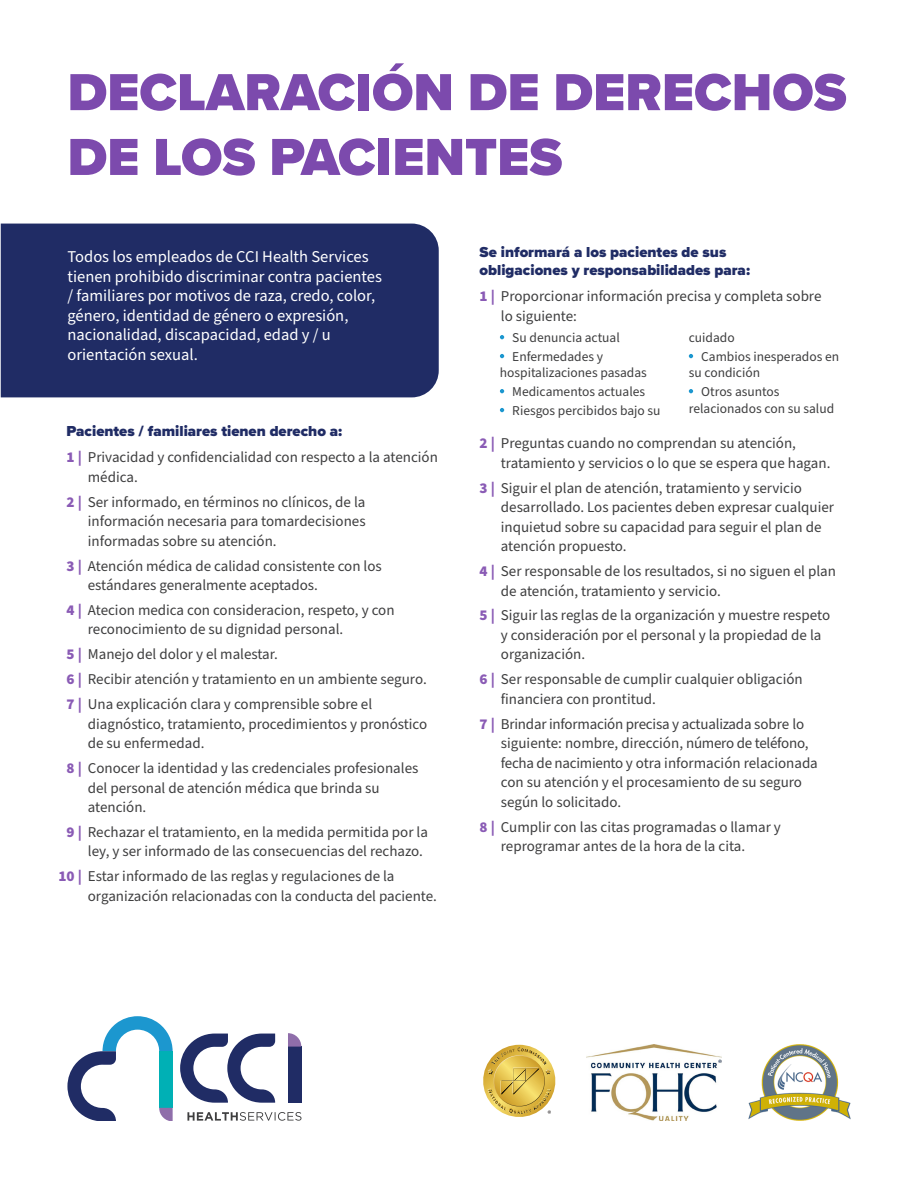
<style>
.page{position:relative;width:918px;height:1188px;background:#fff}
.page>*{position:absolute;margin:0;border:0;box-sizing:border-box;transform-origin:0 0}
.t1{font:900 54px/64.8px "Proxima Nova";color:#7c4aad}
.Body{font:16.5px/19.5px "Source Sans Pro";color:#fff}
.Body-2{font:15px/19.5px "Source Sans Pro";color:#3e3e3f}
.t2{font:900 15px/18px "Proxima Nova";color:#202c65}
.Small_Bullet{font:13.5px/16.2px "Source Sans Pro";color:#3e3e3f}
.s1{font-weight:900;color:#8a5bb5}
</style>
<div class="page">
<div style="left:1px;top:224px;width:438px;height:173px;background:#202c65"></div>
<svg style="left:500px;top:335px;width:4px;height:4px"></svg>
<svg style="left:500px;top:354px;width:4px;height:4px"></svg>
<svg style="left:500px;top:389px;width:4px;height:4px"></svg>
<svg style="left:500px;top:408px;width:4px;height:4px"></svg>
<svg style="left:689px;top:354px;width:4px;height:4px"></svg>
<svg style="left:689px;top:389px;width:4px;height:4px"></svg>
<svg style="left:68px;top:1016px;width:105px;height:104px"></svg>
<svg style="left:180px;top:1034px;width:95px;height:69px"></svg>
<svg style="left:187px;top:1112px;width:115px;height:8px"></svg>
<div style="left:288px;top:1047px;width:13px;height:56px;background:#202c65"></div>
<svg style="left:288px;top:1033px;width:13px;height:14px"></svg>
<img style="left:586px;top:1045px;width:136px;height:75px">
<img style="left:749px;top:1045px;width:101px;height:75px">
<svg style="left:483px;top:1045px;width:73px;height:72px"></svg>
<p class="t1" style="left:68px;top:59px;width:781px">DECLARACIÓN DE DERECHOS<br>DE LOS PACIENTES</p>
<p class="Body" style="left:68px;top:247px;width:316px">Todos los empleados de CCI Health Services tienen prohibido discriminar contra pacientes / familiares por motivos de raza, credo, color, género, identidad de género o expresión, nacionalidad, discapacidad, edad y / u orientación sexual.</p>
<p class="t2" style="left:67px;top:422px;width:277px">Pacientes / familiares tienen derecho a:</p>
<p class="Body-2" style="left:88px;top:448px;width:352px;text-indent:-21px"><span class="s1">1 |</span> Privacidad y confidencialidad con respecto a la atención médica.</p>
<p class="Body-2" style="left:88px;top:492px;width:279px;text-align:justify;text-indent:-21px"><span class="s1">2 |</span> Ser informado, en términos no clínicos, de la información necesaria para tomardecisiones informadas sobre su atención.</p>
<p class="Body-2" style="left:88px;top:556px;width:296px;text-indent:-21px"><span class="s1">3 |</span> Atención médica de calidad consistente con los estándares generalmente aceptados.</p>
<p class="Body-2" style="left:88px;top:601px;width:308px;text-indent:-21px"><span class="s1">4 |</span> Atecion medica con consideracion, respeto, y con reconocimiento de su dignidad personal.</p>
<p class="Body-2" style="left:67px;top:645px;width:213px"><span class="s1">5 |</span> Manejo del dolor y el malestar.</p>
<p class="Body-2" style="left:67px;top:670px;width:362px"><span class="s1">6 |</span> Recibir atención y tratamiento en un ambiente seguro.</p>
<p class="Body-2" style="left:88px;top:695px;width:341px;text-indent:-21px"><span class="s1">7 |</span> Una explicación clara y comprensible sobre el diagnóstico, tratamiento, procedimientos y pronóstico de su enfermedad.</p>
<p class="Body-2" style="left:88px;top:759px;width:332px;text-indent:-21px"><span class="s1">8 |</span> Conocer la identidad y las credenciales profesionales del personal de atención médica que brinda su atención.</p>
<p class="Body-2" style="left:88px;top:823px;width:342px;text-indent:-21px"><span class="s1">9 |</span> Rechazar el tratamiento, en la medida permitida por la ley, y ser informado de las consecuencias del rechazo.</p>
<p class="Body-2" style="left:88px;top:867px;width:351px;text-indent:-29px"><span class="s1">10 |</span> Estar informado de las reglas y regulaciones de la organización relacionadas con la conducta del paciente.</p>
<p class="t2" style="left:480px;top:243px;width:272px">Se informará a los pacientes de sus obligaciones y responsabilidades para:</p>
<p class="Body-2" style="left:501px;top:287px;width:322px;text-indent:-21px"><span class="s1">1 |</span> Proporcionar información precisa y completa sobre lo siguiente:</p>
<p class="Small_Bullet" style="left:512px;top:330px;width:109px">Su denuncia actual</p>
<p class="Small_Bullet" style="left:500px;top:349px;width:149px;text-indent:12px">Enfermedades y hospitalizaciones pasadas</p>
<p class="Small_Bullet" style="left:512px;top:384px;width:134px">Medicamentos actuales</p>
<p class="Small_Bullet" style="left:512px;top:403px;width:150px">Riesgos percibidos bajo su</p>
<p class="Small_Bullet" style="left:689px;top:330px;width:47px">cuidado</p>
<p class="Small_Bullet" style="left:689px;top:349px;width:152px;text-indent:12px">Cambios inesperados en su condición</p>
<p class="Small_Bullet" style="left:689px;top:384px;width:147px;text-indent:12px">Otros asuntos relacionados con su salud</p>
<p class="Body-2" style="left:501px;top:434px;width:331px;text-indent:-21px"><span class="s1">2 |</span> Preguntas cuando no comprendan su atención, tratamiento y servicios o lo que se espera que hagan.</p>
<p class="Body-2" style="left:501px;top:478px;width:335px;text-indent:-21px"><span class="s1">3 |</span> Siguir el plan de atención, tratamiento y servicio desarrollado. Los pacientes deben expresar cualquier inquietud sobre su capacidad para seguir el plan de atención propuesto.</p>
<p class="Body-2" style="left:501px;top:562px;width:337px;text-indent:-21px"><span class="s1">4 |</span> Ser responsable de los resultados, si no siguen el plan de atención, tratamiento y servicio.</p>
<p class="Body-2" style="left:501px;top:606px;width:331px;text-indent:-21px"><span class="s1">5 |</span> Siguir las reglas de la organización y muestre respeto y consideración por el personal y la propiedad de la organización.</p>
<p class="Body-2" style="left:501px;top:670px;width:303px;text-indent:-21px"><span class="s1">6 |</span> Ser responsable de cumplir cualquier obligación financiera con prontitud.</p>
<p class="Body-2" style="left:501px;top:714px;width:318px;text-indent:-21px"><span class="s1">7 |</span> Brindar información precisa y actualizada sobre lo siguiente: nombre, dirección, número de teléfono, fecha de nacimiento y otra información relacionada con su atención y el procesamiento de su seguro según lo solicitado.</p>
<p class="Body-2" style="left:501px;top:817px;width:282px;text-indent:-21px"><span class="s1">8 |</span> Cumplir con las citas programadas o llamar y reprogramar antes de la hora de la cita.</p>
</div>
